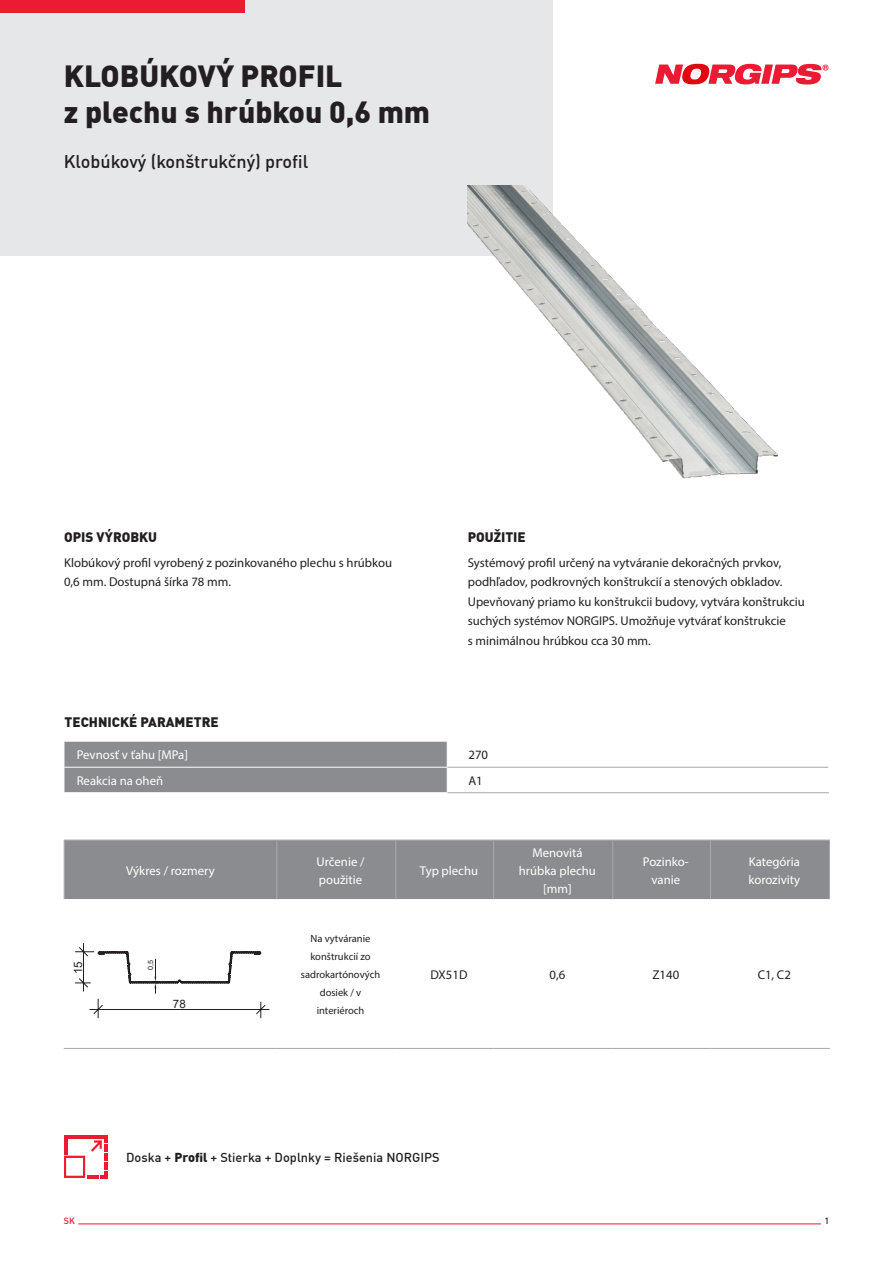
<style>
.page{position:relative;width:893px;height:1263px;background:#fff}
.page>*{position:absolute;margin:0;border:0;box-sizing:border-box;transform-origin:0 0}
.t1{font:900 30px/36px "DIN Offc Pro";color:#231f20}
.t2{font:500 18px "DIN Offc Pro";color:#231f20}
.header_2{font:900 13.5px "DIN Offc Pro";color:#231f20}
.txt{font:12.75px/19.5px "Myriad Pro";color:#231f20}
.t3{font:12.75px/18px "Myriad Pro";color:#fff}
.txt_bullet{font:12.75px/19.5px "Myriad Pro";color:#231f20}
.t4{font:500 12.75px "DIN Offc Pro";color:#231f20}
.t5{font:11.55px "Arial";color:#231f20}
.t6{font:10.5px/18px "Myriad Pro";color:#231f20;text-align:center}
.t7{font:500 9px "DIN Offc Pro";color:#ed1a33}
.t8{font:500 9px "DIN Offc Pro";color:#231f20}
.t9{font:7.2px "Arial";color:#231f20}
.s1{font-weight:900}
</style>
<div class="page">
<div style="left:0;top:0;width:553px;height:255px;background:#e6e7e9"></div>
<div style="left:0;top:0;width:244px;height:13px;background:#ed1a33"></div>
<svg style="left:655px;top:64px;width:173px;height:20px"></svg>
<hr style="left:78px;top:1223px;width:743px;height:1px;background:#ed1a33">
<svg style="left:64px;top:1135px;width:43px;height:44px"></svg>
<div style="left:64px;top:742px;width:384px;height:50px;background:#8a8c8f"></div>
<hr style="left:448px;top:767px;width:380px;height:1px;background:#a8a9ad">
<hr style="left:448px;top:792px;width:381px;height:1px;background:#a8a9ad">
<div style="left:65px;top:841px;width:764px;height:58px;background:#8a8c8f"></div>
<hr style="left:64px;top:840px;width:213px;height:1px;background:#a8a9ad">
<hr style="left:64px;top:840px;width:1px;height:59px;background:#a8a9ad">
<hr style="left:277px;top:840px;width:119px;height:1px;background:#a8a9ad">
<hr style="left:276px;top:840px;width:1px;height:59px;background:#a8a9ad">
<hr style="left:396px;top:840px;width:98px;height:1px;background:#a8a9ad">
<hr style="left:395px;top:840px;width:1px;height:59px;background:#a8a9ad">
<hr style="left:494px;top:840px;width:119px;height:1px;background:#a8a9ad">
<hr style="left:493px;top:840px;width:1px;height:59px;background:#a8a9ad">
<hr style="left:613px;top:840px;width:97px;height:1px;background:#a8a9ad">
<hr style="left:612px;top:840px;width:1px;height:59px;background:#a8a9ad">
<hr style="left:710px;top:840px;width:120px;height:1px;background:#a8a9ad">
<hr style="left:710px;top:840px;width:1px;height:59px;background:#a8a9ad">
<hr style="left:829px;top:840px;width:1px;height:59px;background:#a8a9ad">
<hr style="left:64px;top:1048px;width:213px;height:1px;background:#a8a9ad">
<hr style="left:277px;top:1048px;width:119px;height:1px;background:#a8a9ad">
<hr style="left:396px;top:1048px;width:98px;height:1px;background:#a8a9ad">
<hr style="left:494px;top:1048px;width:119px;height:1px;background:#a8a9ad">
<hr style="left:613px;top:1048px;width:97px;height:1px;background:#a8a9ad">
<hr style="left:710px;top:1048px;width:120px;height:1px;background:#a8a9ad">
<svg style="left:75px;top:943px;width:195px;height:75px"></svg>
<img style="left:468px;top:186px;width:310px;height:293px">
<p class="t1" style="left:64px;top:56px;width:368px">KLOBÚKOVÝ PROFIL<br>z plechu s hrúbkou 0,6 mm</p>
<p class="t2" style="left:64px;top:147px;width:246px">Klobúkový (konštrukčný) profil</p>
<p class="header_2" style="left:64px;top:527px;width:94px">OPIS VÝROBKU</p>
<p class="header_2" style="left:468px;top:527px;width:60px">POUŽITIE</p>
<p class="txt_bullet" style="left:64px;top:552px;width:330px">Klobúkový profil vyrobený z pozinkovaného plechu s hrúbkou<br>0,6 mm. Dostupná šírka 78 mm.</p>
<p class="header_2" style="left:65px;top:711px;width:156px">TECHNICKÉ PARAMETRE</p>
<p class="txt" style="left:468px;top:553px;width:338px">Systémový profil určený na vytváranie dekoračných prvkov, podhľadov, podkrovných konštrukcií a stenových obkladov.<br>Upevňovaný priamo ku konštrukcii budovy, vytvára konštrukciu suchých systémov NORGIPS. Umožňuje vytvárať konštrukcie<br>s minimálnou hrúbkou cca 30 mm.</p>
<p class="t3" style="left:77px;top:746px;width:113px">Pevnosť v ťahu [MPa]</p>
<p class="txt" style="left:468px;top:745px;width:21px">270</p>
<p class="t3" style="left:77px;top:771px;width:88px">Reakcia na oheň</p>
<p class="txt" style="left:468px;top:771px;width:16px">A1</p>
<p class="t3" style="left:126px;top:861px;width:90px">Výkres / rozmery</p>
<p class="t3" style="left:317px;top:852px;width:49px">Určenie / použitie</p>
<p class="t3" style="left:420px;top:861px;width:60px">Typ plechu</p>
<p class="t3" style="left:519px;top:843px;width:79px;text-align:center">Menovitá hrúbka plechu [mm]</p>
<p class="t3" style="left:643px;top:852px;width:47px;text-align:center">Pozinko&shy;vanie</p>
<p class="t3" style="left:748px;top:852px;width:53px">Kategória korozivity</p>
<p class="t5" style="left:70px;top:974px;width:14px;rotate:-90deg">15</p>
<p class="t9" style="left:146px;top:970px;width:12px;rotate:-90deg">0,5</p>
<p class="t5" style="left:173px;top:996px;width:14px">78</p>
<p class="t6" style="left:301px;top:929px;width:81px">Na vytváranie konštrukcií zo sadrokartónových dosiek / v interiéroch</p>
<p class="txt" style="left:430px;top:965px;width:39px">DX51D</p>
<p class="txt" style="left:550px;top:964px;width:17px">0,6</p>
<p class="txt" style="left:652px;top:965px;width:28px">Z140</p>
<p class="txt" style="left:758px;top:965px;width:35px">C1, C2</p>
<p class="t4" style="left:126px;top:1147px;width:315px">Doska + <span class="s1">Profil</span> + Stierka + Doplnky = Riešenia NORGIPS</p>
<p class="t7" style="left:64px;top:1214px;width:13px">SK</p>
<p class="t8" style="left:824px;top:1214px;width:6px">1</p>
</div>
